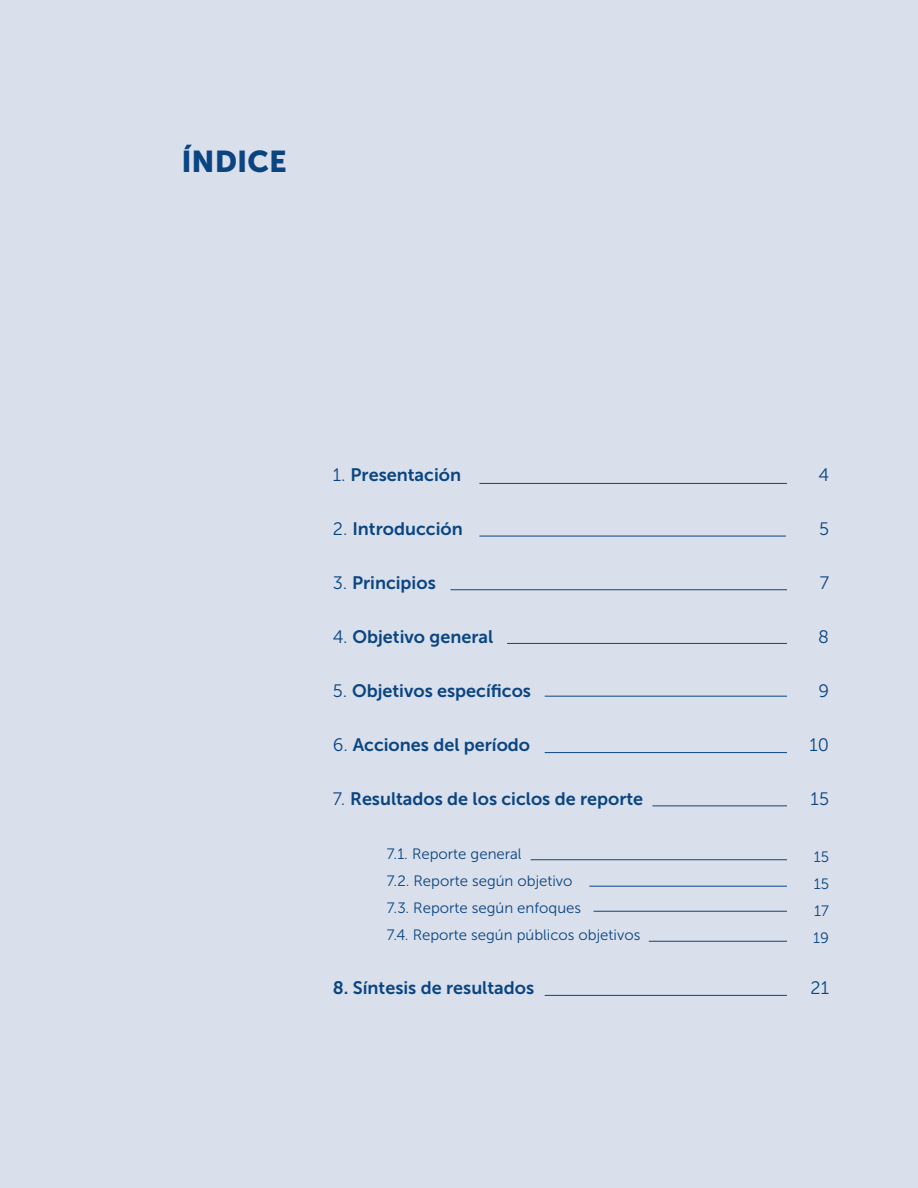
<style>
.page{position:relative;width:918px;height:1188px;background:#d9e0eb}
.page>*{position:absolute;margin:0;border:0;box-sizing:border-box;transform-origin:0 0}
.t1{font:30px "Museo Sans 900";color:#0a4582}
.t2{font:18px "Museo Sans 700";color:#0a4582}
.t3{font:18px "Museo Sans 300";color:#0a4582}
.t4{font:15px/27px "Museo Sans 300";color:#0a4582}
.s1{font-family:"Museo Sans 300"}
</style>
<div class="page">
<hr style="left:479px;top:483px;width:308px;height:1px;background:#0a4582">
<hr style="left:479px;top:536px;width:307px;height:1px;background:#0a4582">
<hr style="left:450px;top:589px;width:337px;height:1px;background:#0a4582">
<hr style="left:507px;top:643px;width:280px;height:1px;background:#0a4582">
<hr style="left:545px;top:696px;width:242px;height:1px;background:#0a4582">
<hr style="left:545px;top:752px;width:242px;height:1px;background:#0a4582">
<hr style="left:531px;top:859px;width:256px;height:1px;background:#0a4582">
<hr style="left:545px;top:995px;width:242px;height:1px;background:#0a4582">
<hr style="left:589px;top:886px;width:198px;height:1px;background:#0a4582">
<hr style="left:594px;top:911px;width:193px;height:1px;background:#0a4582">
<hr style="left:649px;top:941px;width:138px;height:1px;background:#0a4582">
<hr style="left:652px;top:806px;width:135px;height:1px;background:#0a4582">
<h1 class="t1" style="left:181px;top:144px;width:107px">ÍNDICE</h1>
<p class="t2" style="left:333px;top:465px;width:130px"><span class="s1">1.</span> Presentación</p>
<p class="t2" style="left:333px;top:519px;width:131px"><span class="s1">2.</span> Introducción</p>
<p class="t2" style="left:333px;top:573px;width:104px"><span class="s1">3.</span> Principios</p>
<p class="t2" style="left:333px;top:627px;width:162px"><span class="s1">4.</span> Objetivo general</p>
<p class="t2" style="left:333px;top:681px;width:200px"><span class="s1">5.</span> Objetivos específicos</p>
<p class="t2" style="left:333px;top:735px;width:199px"><span class="s1">6.</span> Acciones del período</p>
<p class="t2" style="left:333px;top:789px;width:312px"><span class="s1">7.</span> Resultados de los ciclos de reporte</p>
<p class="t4" style="left:387px;top:840px;width:255px">7.1. Reporte general<br>7.2. Reporte según objetivo<br>7.3. Reporte según enfoques<br>7.4. Reporte según públicos objetivos</p>
<p class="t2" style="left:333px;top:978px;width:203px">8. Síntesis de resultados</p>
<p class="t3" style="left:818px;top:465px;width:12px">4</p>
<p class="t3" style="left:819px;top:519px;width:12px">5</p>
<p class="t3" style="left:820px;top:573px;width:11px">7</p>
<p class="t3" style="left:818px;top:627px;width:12px">8</p>
<p class="t3" style="left:818px;top:681px;width:12px">9</p>
<p class="t3" style="left:809px;top:735px;width:21px">10</p>
<p class="t3" style="left:811px;top:789px;width:20px">15</p>
<p class="t4" style="left:813px;top:843px;width:17px;text-align:justify">15<br>15<br>17<br>19</p>
<p class="t3" style="left:811px;top:978px;width:20px">21</p>
</div>
